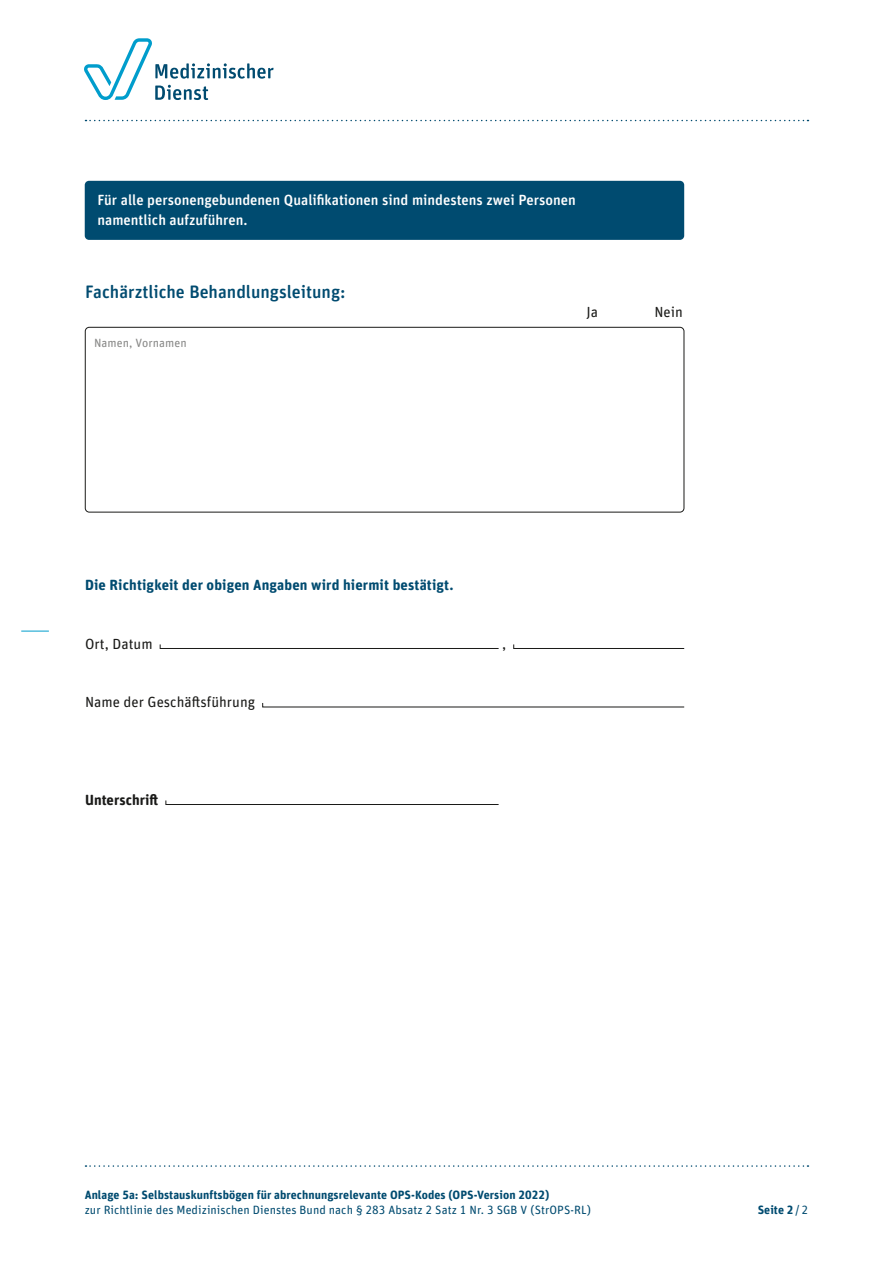
<style>
.page{position:relative;width:893px;height:1263px;background:#fff}
.page>*{position:absolute;margin:0;border:0;box-sizing:border-box;transform-origin:0 0}
.H3_Zwischenheadline{font:500 18px "Unit Rounded Pro";color:#004b70}
.Unterzeilen{font:500 14.7px/19.5px "Unit Rounded Pro";color:#fff}
.Absatzheadline{font:700 14.7px "Unit Rounded Pro";letter-spacing:.01em;color:#004b70}
.Fließtext_ohne_Absta{font:14.7px "Unit Rounded Pro";color:#1a1a18}
.Fließtext_ohne_Absta-2{font:700 14.7px "Unit Rounded Pro";color:#1a1a18}
.Strukturprüfungen_ja{font:14.7px "Unit Rounded Pro";color:#1a1a18}
.Paginierung{font:700 12px "Unit Rounded Pro";letter-spacing:.005em;color:#004b70}
.t1{font:12px "Unit Rounded Pro";letter-spacing:.005em;color:#004b70}
.Bescheibung_Textfeld{font:12px "Unit Rounded Pro";letter-spacing:.005em;color:#878786}
.s1{font-weight:400}
</style>
<div class="page">
<svg style="left:85px;top:1165px;width:723px;height:2px"></svg>
<svg style="left:85px;top:120px;width:723px;height:1px"></svg>
<svg style="left:21px;top:631px;width:28px;height:1px"></svg>
<svg style="left:84px;top:38px;width:190px;height:62px"></svg>
<div style="left:85px;top:327px;width:599px;height:185px;border:1px solid #1a1a18;border-radius:4px"></div>
<svg style="left:159px;top:644px;width:340px;height:5px"></svg>
<svg style="left:513px;top:644px;width:172px;height:5px"></svg>
<svg style="left:262px;top:703px;width:423px;height:5px"></svg>
<svg style="left:165px;top:800px;width:334px;height:5px"></svg>
<div style="left:85px;top:181px;width:599px;height:59px;background:#004b70;border-radius:4px"></div>
<p class="Unterzeilen" style="left:97px;top:190px;width:480px">Für alle personengebundenen Qualifikationen sind mindestens zwei Personen namentlich aufzuführen.</p>
<h3 class="H3_Zwischenheadline" style="left:85px;top:279px;width:262px">Fachärztliche Behandlungsleitung:</h3>
<p class="Bescheibung_Textfeld" style="left:94px;top:335px;width:94px">Namen, Vornamen</p>
<p class="Strukturprüfungen_ja" style="left:586px;top:302px;width:13px">Ja</p>
<p class="Strukturprüfungen_ja" style="left:654px;top:302px;width:30px">Nein</p>
<p class="Absatzheadline" style="left:85px;top:575px;width:370px">Die Richtigkeit der obigen Angaben wird hiermit bestätigt.</p>
<p class="Fließtext_ohne_Absta" style="left:85px;top:634px;width:69px">Ort, Datum</p>
<p class="Fließtext_ohne_Absta" style="left:502px;top:634px;width:6px">,</p>
<p class="Fließtext_ohne_Absta" style="left:85px;top:692px;width:172px">Name der Geschäftsführung</p>
<p class="Fließtext_ohne_Absta-2" style="left:85px;top:789px;width:75px">Unterschrift</p>
<p class="Paginierung" style="left:85px;top:1186px;width:466px">Anlage 5a: Selbstauskunftsbögen für abrechnungsrelevante OPS-Kodes (OPS-Version 2022)</p>
<p class="t1" style="left:85px;top:1202px;width:508px">zur Richtlinie des Medizinischen Dienstes Bund nach § 283 Absatz 2 Satz 1 Nr. 3 SGB V (StrOPS-RL)</p>
<p class="Paginierung" style="left:758px;top:1201px;width:52px">Seite 2<span class="s1">/2</span></p>
</div>
